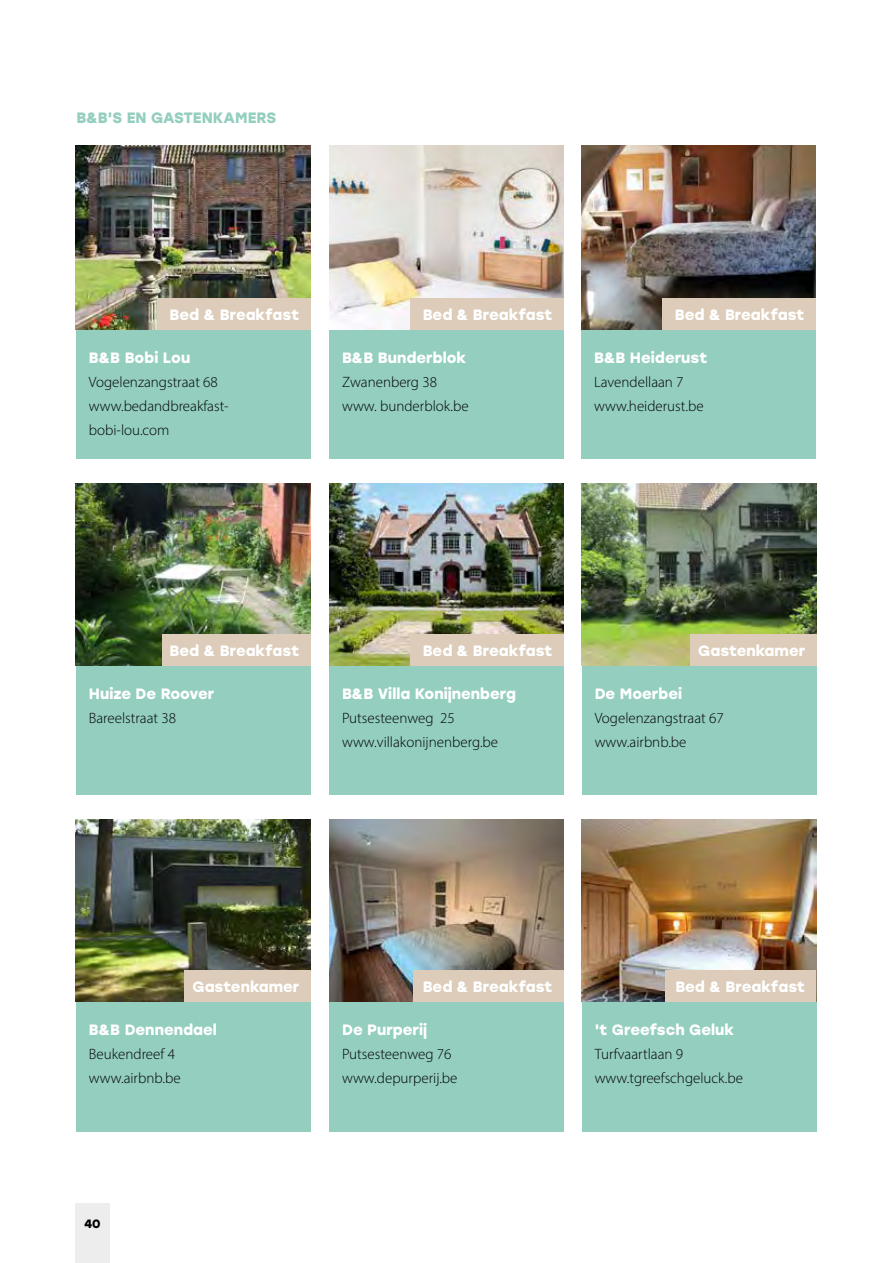
<style>
.page{position:relative;width:893px;height:1263px;background:#fff}
.page>*{position:absolute;margin:0;border:0;box-sizing:border-box;transform-origin:0 0}
.t1{font:300 15px/24px "Myriad Pro";color:#000}
.t2{font:700 15px "Stolzl";color:#fff}
.t3{font:700 15px "Stolzl";color:#93cebf}
.t4{font:700 12px "Stolzl";color:#000}
</style>
<div class="page">
<div style="left:76px;top:666px;width:235px;height:129px;background:#93cebf"></div>
<img style="left:76px;top:483px;width:235px;height:183px">
<div style="left:162px;top:635px;width:149px;height:31px;background:#dcccb9"></div>
<div style="left:329px;top:666px;width:235px;height:129px;background:#93cebf"></div>
<img style="left:329px;top:483px;width:235px;height:183px">
<div style="left:410px;top:635px;width:154px;height:31px;background:#dcccb9"></div>
<div style="left:75px;top:1203px;width:35px;height:60px;background:#ededed"></div>
<div style="left:582px;top:666px;width:234px;height:129px;background:#93cebf"></div>
<img style="left:582px;top:483px;width:234px;height:183px">
<div style="left:690px;top:635px;width:126px;height:31px;background:#dcccb9"></div>
<div style="left:76px;top:1002px;width:235px;height:129px;background:#93cebf"></div>
<img style="left:76px;top:819px;width:235px;height:183px">
<div style="left:184px;top:971px;width:127px;height:31px;background:#dcccb9"></div>
<div style="left:329px;top:1002px;width:235px;height:129px;background:#93cebf"></div>
<img style="left:329px;top:819px;width:235px;height:183px">
<div style="left:582px;top:1002px;width:234px;height:129px;background:#93cebf"></div>
<img style="left:582px;top:819px;width:234px;height:183px">
<div style="left:665px;top:971px;width:151px;height:31px;background:#dcccb9"></div>
<div style="left:413px;top:971px;width:151px;height:31px;background:#dcccb9"></div>
<div style="left:76px;top:330px;width:235px;height:129px;background:#93cebf"></div>
<img style="left:76px;top:146px;width:235px;height:184px">
<div style="left:157px;top:299px;width:154px;height:31px;background:#dcccb9"></div>
<div style="left:329px;top:330px;width:235px;height:129px;background:#93cebf"></div>
<img style="left:329px;top:146px;width:235px;height:184px">
<div style="left:410px;top:299px;width:154px;height:31px;background:#dcccb9"></div>
<div style="left:581px;top:330px;width:235px;height:129px;background:#93cebf"></div>
<img style="left:581px;top:146px;width:235px;height:184px">
<div style="left:662px;top:299px;width:154px;height:31px;background:#dcccb9"></div>
<p class="t3" style="left:77px;top:107px;width:201px">B&amp;B'S EN GASTENKAMERS</p>
<p class="t2" style="left:170px;top:304px;width:131px">Bed &amp; Breakfast</p>
<p class="t2" style="left:89px;top:347px;width:103px">B&amp;B Bobi Lou</p>
<p class="t1" style="left:89px;top:370px;width:141px">Vogelenzangstraat 68 www.bedandbreakfast&shy;bobi-lou.com</p>
<p class="t2" style="left:423px;top:304px;width:131px">Bed &amp; Breakfast</p>
<p class="t2" style="left:342px;top:347px;width:126px">B&amp;B Bunderblok</p>
<p class="t1" style="left:342px;top:370px;width:128px">Zwanenberg 38 www. bunderblok.be</p>
<p class="t2" style="left:675px;top:304px;width:131px">Bed &amp; Breakfast</p>
<p class="t2" style="left:594px;top:347px;width:115px">B&amp;B Heiderust</p>
<p class="t1" style="left:594px;top:370px;width:111px">Lavendellaan 7 www.heiderust.be</p>
<p class="t2" style="left:170px;top:640px;width:131px">Bed &amp; Breakfast</p>
<p class="t2" style="left:89px;top:683px;width:127px">Huize De Roover</p>
<p class="t1" style="left:89px;top:706px;width:89px">Bareelstraat 38</p>
<p class="t2" style="left:423px;top:640px;width:131px">Bed &amp; Breakfast</p>
<p class="t2" style="left:342px;top:683px;width:176px">B&amp;B Villa Konijnenberg</p>
<p class="t1" style="left:342px;top:706px;width:158px">Putsesteenweg 25 www.villakonijnenberg.be</p>
<p class="t2" style="left:698px;top:640px;width:108px">Gastenkamer</p>
<p class="t2" style="left:595px;top:683px;width:89px">De Moerbei</p>
<p class="t1" style="left:595px;top:706px;width:131px">Vogelenzangstraat 67 www.airbnb.be</p>
<p class="t2" style="left:192px;top:976px;width:108px">Gastenkamer</p>
<p class="t2" style="left:89px;top:1019px;width:129px">B&amp;B Dennendael</p>
<p class="t1" style="left:89px;top:1042px;width:93px">Beukendreef 4 www.airbnb.be</p>
<p class="t2" style="left:423px;top:976px;width:131px">Bed &amp; Breakfast</p>
<p class="t2" style="left:675px;top:976px;width:131px">Bed &amp; Breakfast</p>
<p class="t2" style="left:342px;top:1019px;width:87px">De Purperij</p>
<p class="t1" style="left:342px;top:1042px;width:117px">Putsesteenweg 76 www.depurperij.be</p>
<p class="t2" style="left:595px;top:1019px;width:141px">'t Greefsch Geluk</p>
<p class="t1" style="left:595px;top:1042px;width:150px">Turfvaartlaan 9 www.tgreefschgeluck.be</p>
<p class="t4" style="left:84px;top:1215px;width:18px">40</p>
</div>
